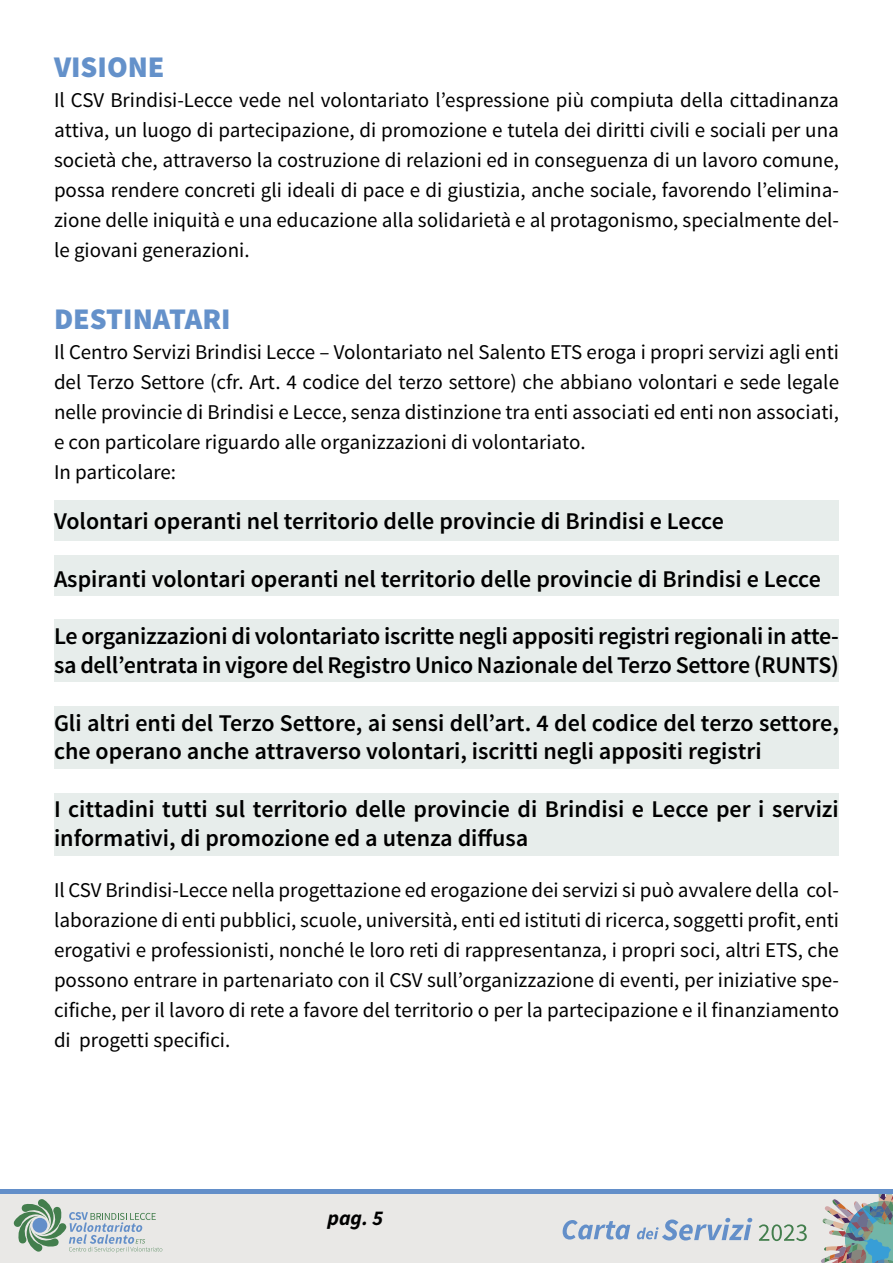
<style>
.page{position:relative;width:893px;height:1263px;background:#fff}
.page>*{position:absolute;margin:0;border:0;box-sizing:border-box;transform-origin:0 0}
.t1{font:900 30px "Source Sans Pro";color:#6491ca}
.t2{font:600 24px/28.8px "Source Sans Pro";color:#000}
.t3{font:21px/30px "Source Sans Pro";color:#000;text-align:justify}
.t4{font:italic 700 21px "Source Sans Pro";color:#000}
</style>
<div class="page">
<div style="left:0;top:1190px;width:893px;height:73px;background:#638fc9"></div>
<div style="left:0;top:1194px;width:893px;height:69px;background:#e9e8e6"></div>
<svg style="left:759px;top:1224px;width:48px;height:17px"></svg>
<svg style="left:563px;top:1220px;width:67px;height:19px"></svg>
<svg style="left:637px;top:1218px;width:115px;height:22px"></svg>
<svg style="left:14px;top:1199px;width:148px;height:54px"></svg>
<img style="left:821px;top:1194px;width:72px;height:69px">
<div style="left:54px;top:501px;width:785px;height:40px;background:#e7edeb"></div>
<div style="left:54px;top:555px;width:785px;height:40px;background:#e7edeb"></div>
<div style="left:54px;top:620px;width:785px;height:62px;background:#e7edeb"></div>
<div style="left:54px;top:707px;width:785px;height:62px;background:#e7edeb"></div>
<div style="left:54px;top:793px;width:785px;height:63px;background:#e7edeb"></div>
<h1 class="t1" style="left:54px;top:47px;width:112px">VISIONE</h1>
<p class="t3" style="left:54px;top:85px;width:786px">Il CSV Brindisi-Lecce vede nel volontariato l’espressione più compiuta della cittadinanza attiva, un luogo di partecipazione, di promozione e tutela dei diritti civili e sociali per una società che, attraverso la costruzione di relazioni ed in conseguenza di un lavoro comune, possa rendere concreti gli ideali di pace e di giustizia, anche sociale, favorendo l’elimina&shy;zione delle iniquità e una educazione alla solidarietà e al protagonismo, specialmente del&shy;le giovani generazioni.</p>
<h1 class="t1" style="left:54px;top:299px;width:178px">DESTINATARI</h1>
<p class="t3" style="left:54px;top:337px;width:787px;text-align:left">Il Centro Servizi Brindisi Lecce – Volontariato nel Salento ETS eroga i propri servizi agli enti del Terzo Settore (cfr. Art. 4 codice del terzo settore) che abbiano volontari e sede legale nelle provincie di Brindisi e Lecce, senza distinzione tra enti associati ed enti non associati, e con particolare riguardo alle organizzazioni di volontariato.<br>In particolare:</p>
<p class="t2" style="left:54px;top:507px;width:671px">Volontari operanti nel territorio delle provincie di Brindisi e Lecce</p>
<p class="t2" style="left:54px;top:565px;width:768px">Aspiranti volontari operanti nel territorio delle provincie di Brindisi e Lecce</p>
<p class="t2" style="left:54px;top:622px;width:786px">Le organizzazioni di volontariato iscritte negli appositi registri regionali in atte&shy;sa dell’entrata in vigore del Registro Unico Nazionale del Terzo Settore (RUNTS)</p>
<p class="t2" style="left:54px;top:709px;width:786px">Gli altri enti del Terzo Settore, ai sensi dell’art. 4 del codice del terzo settore, che operano anche attraverso volontari, iscritti negli appositi registri</p>
<p class="t2" style="left:54px;top:795px;width:786px">I cittadini tutti sul territorio delle provincie di Brindisi e Lecce per i servizi informativi, di promozione ed a utenza diffusa</p>
<p class="t3" style="left:54px;top:876px;width:787px">Il CSV Brindisi-Lecce nella progettazione ed erogazione dei servizi si può avvalere della col&shy;laborazione di enti pubblici, scuole, università, enti ed istituti di ricerca, soggetti profit, enti erogativi e professionisti, nonché le loro reti di rappresentanza, i propri soci, altri ETS, che possono entrare in partenariato con il CSV sull’organizzazione di eventi, per iniziative spe&shy;cifiche, per il lavoro di rete a favore del territorio o per la partecipazione e il finanziamento di progetti specifici.</p>
<p class="t4" style="left:327px;top:1204px;width:57px">pag. 5</p>
</div>
